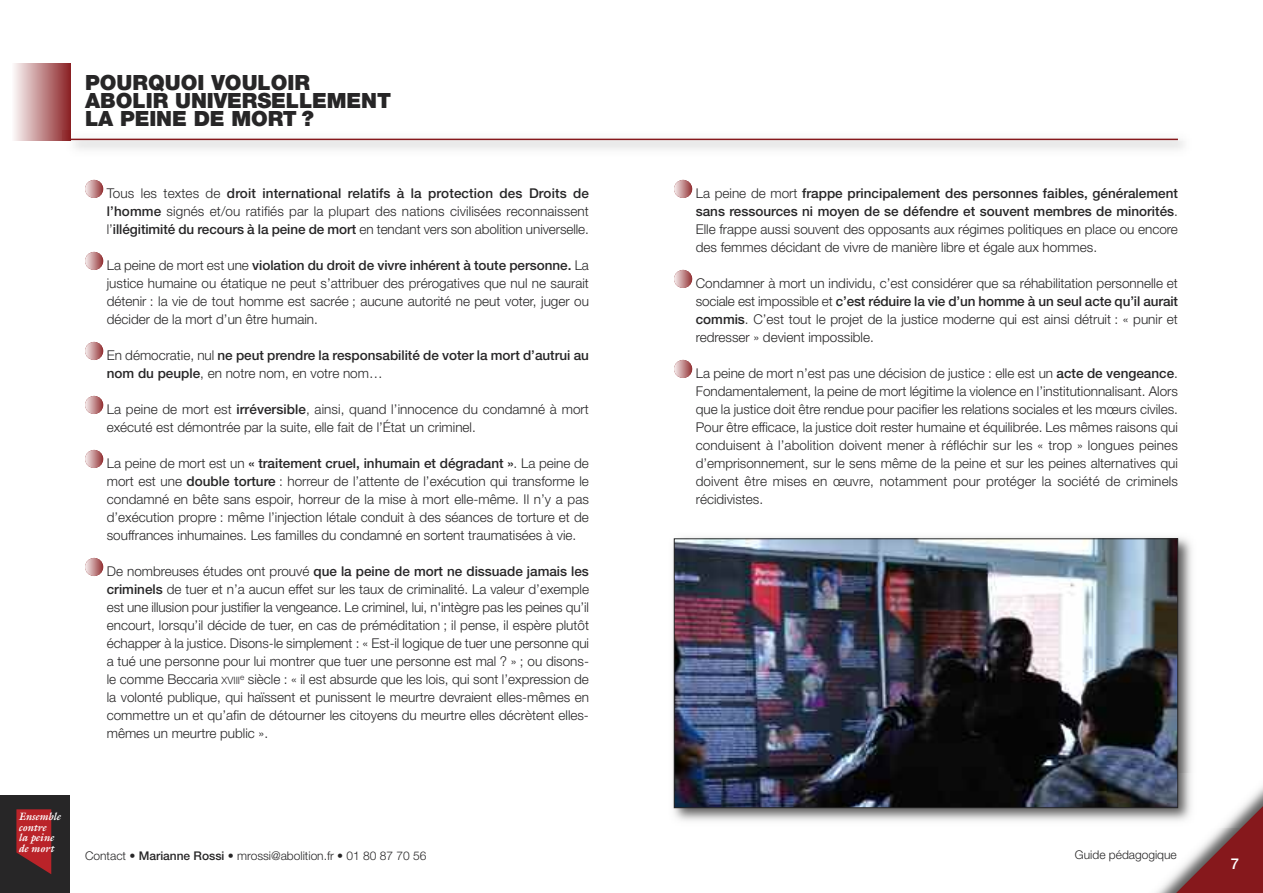
<style>
.page{position:relative;width:1263px;height:893px;background:#fff}
.page>*{position:absolute;margin:0;border:0;box-sizing:border-box;transform-origin:0 0}
.t1{font:900 21px/18px "Helvetica Neue";letter-spacing:-.005em;color:#272627}
.t2{font:500 15px "Helvetica Neue";color:#fff}
.t3{font:300 13.5px/18px "Helvetica Neue";color:#272627;text-align:justify}
.t4{font:500 13.5px/18px "Helvetica Neue";color:#272627}
.t5{font:300 12px "Helvetica Neue";color:#272627}
.t6{font:italic 700 10.65px/10.6px "Galliard";letter-spacing:-.01em;color:#fff}
.s1{font-weight:500}
.s2{font-weight:300}
.s3{font-size:10.2px}
</style>
<div class="page">
<svg style="left:674px;top:360px;width:18px;height:18px"></svg>
<svg style="left:674px;top:270px;width:18px;height:18px"></svg>
<svg style="left:674px;top:180px;width:18px;height:18px"></svg>
<div style="left:0;top:795px;width:69px;height:98px;background:#272627"></div>
<svg style="left:16px;top:809px;width:35px;height:65px"></svg>
<svg style="left:85px;top:180px;width:18px;height:18px"></svg>
<svg style="left:85px;top:252px;width:18px;height:18px"></svg>
<svg style="left:85px;top:342px;width:18px;height:18px"></svg>
<svg style="left:85px;top:396px;width:18px;height:18px"></svg>
<svg style="left:85px;top:450px;width:18px;height:18px"></svg>
<svg style="left:85px;top:558px;width:18px;height:18px"></svg>
<svg style="left:1159px;top:787px;width:104px;height:106px"></svg>
<img style="left:673px;top:537px;width:524px;height:290px">
<img style="left:676px;top:541px;width:500px;height:265px">
<div style="left:674px;top:539px;width:504px;height:269px;border:1px solid #272627"></div>
<div style="left:13px;top:64px;width:58px;height:76px;background:linear-gradient(to right,#fbf7f7,#8c2327)"></div>
<img style="left:62px;top:140px;width:1121px;height:10px">
<svg style="left:62px;top:131px;width:9px;height:9px"></svg>
<hr style="left:71px;top:139px;width:1107px;height:1px;background:#86181c">
<h1 class="t1" style="left:85px;top:75px;width:307px">POURQUOI VOULOIR<br>ABOLIR UNIVERSELLEMENT<br>LA PEINE DE MORT ?</h1>
<p class="t3" style="left:107px;top:185px;width:484px">Tous les textes de <span class="s1">droit international relatifs à la protection des Droits de l’homme</span> signés et/ou ratifiés par la plupart des nations civilisées reconnaissent l’<span class="s1">illégitimité du recours à la peine de mort</span> en tendant vers son abolition universelle.</p>
<p class="t3" style="left:107px;top:257px;width:484px">La peine de mort est une <span class="s1">violation du droit de vivre inhérent à toute personne.</span> La justice humaine ou étatique ne peut s’attribuer des prérogatives que nul ne saurait détenir : la vie de tout homme est sacrée ; aucune autorité ne peut voter, juger ou décider de la mort d’un être humain.</p>
<p class="t4" style="left:107px;top:347px;width:484px"><span class="s2">En démocratie, nul</span> ne peut prendre la responsabilité de voter la mort d’autrui au nom du peuple<span class="s2">, en notre nom, en votre nom…</span></p>
<p class="t3" style="left:107px;top:401px;width:484px">La peine de mort est <span class="s1">irréversible</span>, ainsi, quand l’innocence du condamné à mort exécuté est démontrée par la suite, elle fait de l’État un criminel.</p>
<p class="t3" style="left:107px;top:455px;width:484px">La peine de mort est un <span class="s1">« traitement cruel, inhumain et dégradant »</span>. La peine de mort est une <span class="s1">double torture</span> : horreur de l’attente de l’exécution qui transforme le condamné en bête sans espoir, horreur de la mise à mort elle-même. Il n’y a pas d’exécution propre : même l’injection létale conduit à des séances de torture et de souffrances inhumaines. Les familles du condamné en sortent traumatisées à vie.</p>
<p class="t3" style="left:107px;top:563px;width:484px">De nombreuses études ont prouvé <span class="s1">que la peine de mort ne dissuade jamais les criminels</span> de tuer et n’a aucun effet sur les taux de criminalité. La valeur d’exemple est une illusion pour justifier la vengeance. Le criminel, lui, n'intègre pas les peines qu’il encourt, lorsqu’il décide de tuer, en cas de préméditation ; il pense, il espère plutôt échapper à la justice. Disons-le simplement : « Est-il logique de tuer une personne qui a tué une personne pour lui montrer que tuer une personne est mal ? » ; ou disons&shy;le comme Beccaria <span class="s3">XVIII</span><sup>e</sup> siècle : « il est absurde que les lois, qui sont l’expression de la volonté publique, qui haïssent et punissent le meurtre devraient elles-mêmes en commettre un et qu’afin de détourner les citoyens du meurtre elles décrètent elles&shy;mêmes un meurtre public ».</p>
<p class="t6" style="left:19px;top:811px;width:44px">Ensemble contre<br>la peine de mort</p>
<p class="t5" style="left:85px;top:852px;width:343px">Contact • <span class="s1">Marianne Rossi</span> • mrossi@abolition.fr • 01 80 87 70 56</p>
<p class="t3" style="left:696px;top:185px;width:484px">La peine de mort <span class="s1">frappe principalement des personnes faibles, généralement sans ressources ni moyen de se défendre et souvent membres de minorités</span>.<br>Elle frappe aussi souvent des opposants aux régimes politiques en place ou encore des femmes décidant de vivre de manière libre et égale aux hommes.</p>
<p class="t3" style="left:696px;top:275px;width:484px">Condamner à mort un individu, c’est considérer que sa réhabilitation personnelle et sociale est impossible et <span class="s1">c’est réduire la vie d’un homme à un seul acte qu’il aurait commis</span>. C’est tout le projet de la justice moderne qui est ainsi détruit : « punir et redresser » devient impossible.</p>
<p class="t3" style="left:696px;top:365px;width:484px">La peine de mort n’est pas une décision de justice : elle est un <span class="s1">acte de vengeance</span>.<br>Fondamentalement, la peine de mort légitime la violence en l’institutionnalisant. Alors que la justice doit être rendue pour pacifier les relations sociales et les mœurs civiles.<br>Pour être efficace, la justice doit rester humaine et équilibrée. Les mêmes raisons qui conduisent à l’abolition doivent mener à réfléchir sur les « trop » longues peines d’emprisonnement, sur le sens même de la peine et sur les peines alternatives qui doivent être mises en œuvre, notamment pour protéger la société de criminels récidivistes.</p>
<p class="t5" style="left:1075px;top:850px;width:103px">Guide pédagogique</p>
<p class="t2" style="left:1231px;top:858px;width:10px">7</p>
</div>
